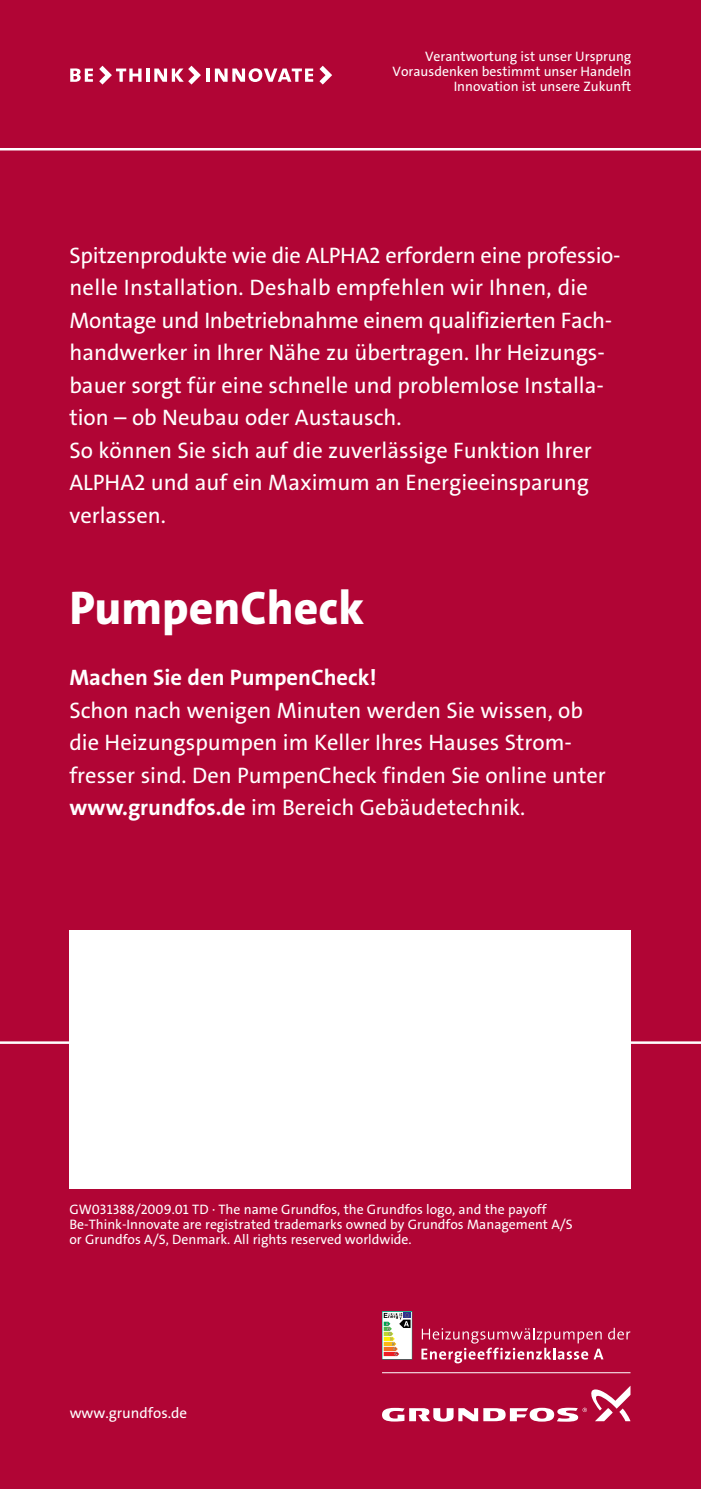
<style>
.page{position:relative;width:702px;height:1489px;background:#fff}
.page>*{position:absolute;margin:0;border:0;box-sizing:border-box;transform-origin:0 0}
.t1{font:47.5px "Grundfos The Sans OT 8 XB";color:#fff}
.t2{font:22.5px/32.5px "Grundfos The Sans OT 5 R";color:#fff}
.t3{font:22.5px "Grundfos The Sans OT 7 B";color:#fff}
.t4{font:15px "Grundfos The Sans OT 5 R";color:#fff}
.t5{font:13.75px/15px "Grundfos The Sans OT 5 R";color:#fff;text-align:right}
.s1{font-family:"Grundfos The Sans OT 7 B"}
</style>
<div class="page">
<div style="left:0;top:1px;width:700px;height:1360px;background:#b10535"></div>
<div style="left:0;top:1340px;width:700px;height:148px;background:#b10535"></div>
<svg style="left:70px;top:68px;width:23px;height:14px"></svg>
<svg style="left:207px;top:68px;width:106px;height:14px"></svg>
<svg style="left:99px;top:66px;width:102px;height:19px"></svg>
<svg style="left:319px;top:66px;width:13px;height:19px"></svg>
<svg style="left:382px;top:1386px;width:248px;height:35px"></svg>
<hr style="left:382px;top:1372px;width:248px;height:1px;background:#fff">
<svg style="left:421px;top:1327px;width:209px;height:36px"></svg>
<svg style="left:382px;top:1311px;width:30px;height:48px"></svg>
<div style="left:69px;top:930px;width:562px;height:258px;background:#fff"></div>
<hr style="left:0;top:148px;width:700px;height:2px;background:#fff">
<hr style="left:0;top:1041px;width:700px;height:2px;background:#fff">
<p class="t5" style="left:392px;top:50px;width:240px">Verantwortung ist unser Ursprung<br>Vorausdenken bestimmt unser Handeln<br>Innovation ist unsere Zukunft</p>
<p class="t2" style="left:69px;top:241px;width:553px">Spitzenprodukte wie die ALPHA2 erfordern eine professio&shy;nelle Installation. Deshalb empfehlen wir Ihnen, die Montage und Inbetriebnahme einem qualifizierten Fach&shy;handwerker in Ihrer Nähe zu übertragen. Ihr Heizungs&shy;bauer sorgt für eine schnelle und problemlose Installa&shy;tion – ob Neubau oder Austausch.<br>So können Sie sich auf die zuverlässige Funktion Ihrer ALPHA2 und auf ein Maximum an Energieeinsparung verlassen.</p>
<h1 class="t1" style="left:69px;top:589px;width:296px">PumpenCheck</h1>
<p class="t3" style="left:69px;top:669px;width:309px">Machen Sie den PumpenCheck!</p>
<p class="t2" style="left:69px;top:696px;width:538px">Schon nach wenigen Minuten werden Sie wissen, ob die Heizungspumpen im Keller Ihres Hauses Strom&shy;fresser sind. Den PumpenCheck finden Sie online unter <span class="s1">www.grundfos.de</span> im Bereich Gebäudetechnik.</p>
<p class="t5" style="left:69px;top:1202px;width:505px;text-align:left">GW031388/2009.01 TD · The name Grundfos, the Grundfos logo, and the payoff<br>Be-Think-Innovate are registrated trademarks owned by Grundfos Management A/S or Grundfos A/S, Denmark. All rights reserved worldwide.</p>
<p class="t4" style="left:70px;top:1406px;width:119px">www.grundfos.de</p>
</div>
